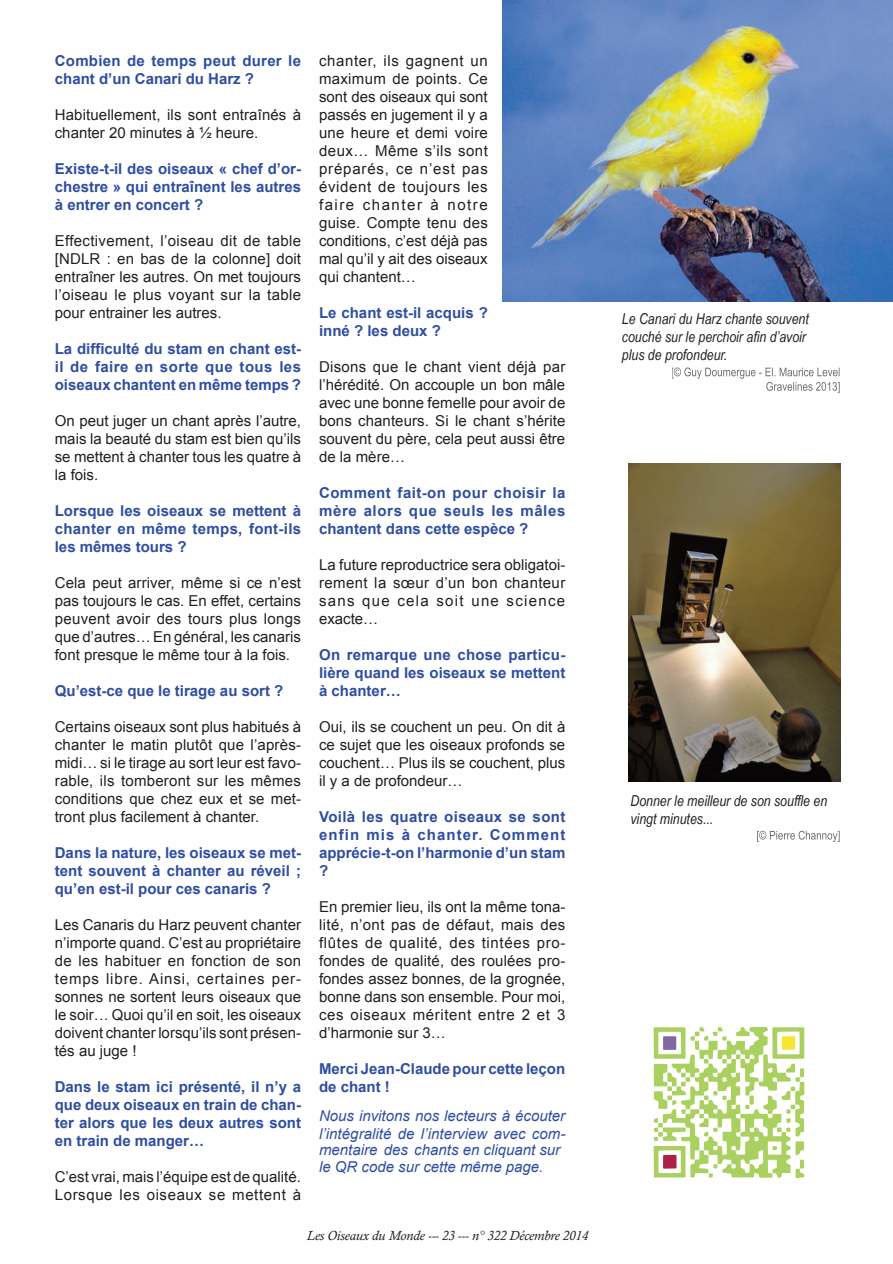
<style>
.page{position:relative;width:893px;height:1264px;background:#fff}
.page>*{position:absolute;margin:0;border:0;box-sizing:border-box;transform-origin:0 0}
.t1{font:15px/18px "Arial";color:#231f20;text-align:justify}
.t2{font:700 15px/18px "Arial";color:#2f4ea1;text-align:justify}
.t3{font:italic 15px/18px "Arial";color:#2f4ea1}
.t4{font:italic 15px/18px "Arial Narrow";color:#231f20}
.t5{font:15px/18px "Arial";letter-spacing:.02em;color:#231f20}
.t6{font:700 15px/18px "Arial";letter-spacing:.02em;color:#2f4ea1}
.t7{font:italic 13.5px "Calisto";color:#231f20}
.s1{font-style:inherit}
</style>
<div class="page">
<img style="left:503px;top:0;width:389px;height:301px">
<svg style="left:653px;top:1026px;width:151px;height:151px"></svg>
<div style="left:663px;top:1036px;width:13px;height:13px;background:#7e69a0"></div>
<div style="left:781px;top:1036px;width:13px;height:13px;background:#f7e530"></div>
<div style="left:663px;top:1154px;width:13px;height:14px;background:#ae2046"></div>
<img style="left:628px;top:463px;width:212px;height:318px">
<svg style="left:757px;top:830px;width:52px;height:11px"></svg>
<svg style="left:672px;top:367px;width:49px;height:12px"></svg>
<svg style="left:766px;top:382px;width:45px;height:9px"></svg>
<p class="t6" style="left:55px;top:52px;width:248px">Combien de temps peut durer le chant d’un Canari du Harz ?</p>
<p class="t1" style="left:55px;top:106px;width:248px">Habituellement, ils sont entraînés à chanter 20 minutes à ½ heure.</p>
<p class="t2" style="left:55px;top:160px;width:248px">Existe-t-il des oiseaux « chef d’or&shy;chestre » qui entraînent les autres à entrer en concert ?</p>
<p class="t1" style="left:55px;top:232px;width:248px">Effectivement, l’oiseau dit de table [NDLR : en bas de la colonne] doit entraîner les autres. On met toujours l’oiseau le plus voyant sur la table pour entrainer les autres.</p>
<p class="t2" style="left:55px;top:340px;width:248px">La difficulté du stam en chant est&shy;il de faire en sorte que tous les oiseaux chantent en même temps ?</p>
<p class="t1" style="left:55px;top:412px;width:248px">On peut juger un chant après l’autre, mais la beauté du stam est bien qu’ils se mettent à chanter tous les quatre à la fois.</p>
<p class="t2" style="left:55px;top:502px;width:248px">Lorsque les oiseaux se mettent à chanter en même temps, font-ils les mêmes tours ?</p>
<p class="t1" style="left:55px;top:574px;width:248px">Cela peut arriver, même si ce n’est pas toujours le cas. En effet, certains peuvent avoir des tours plus longs que d’autres… En général, les canaris font presque le même tour à la fois.</p>
<p class="t2" style="left:55px;top:682px;width:230px">Qu’est-ce que le tirage au sort ?</p>
<p class="t1" style="left:55px;top:718px;width:248px">Certains oiseaux sont plus habitués à chanter le matin plutôt que l’après&shy;midi… si le tirage au sort leur est favo&shy;rable, ils tomberont sur les mêmes conditions que chez eux et se met&shy;tront plus facilement à chanter.</p>
<p class="t2" style="left:55px;top:844px;width:248px">Dans la nature, les oiseaux se met&shy;tent souvent à chanter au réveil ; qu’en est-il pour ces canaris ?</p>
<p class="t1" style="left:55px;top:916px;width:248px">Les Canaris du Harz peuvent chanter n’importe quand. C’est au propriétaire de les habituer en fonction de son temps libre. Ainsi, certaines per&shy;sonnes ne sortent leurs oiseaux que le soir… Quoi qu’il en soit, les oiseaux doivent chanter lorsqu’ils sont présen&shy;tés au juge !</p>
<p class="t2" style="left:55px;top:1078px;width:248px">Dans le stam ici présenté, il n’y a que deux oiseaux en train de chan&shy;ter alors que les deux autres sont en train de manger…</p>
<p class="t5" style="left:55px;top:1168px;width:248px">C’est vrai, mais l’équipe est de qualité.<br>Lorsque les oiseaux se mettent à</p>
<p class="t1" style="left:319px;top:52px;width:170px">chanter, ils gagnent un maximum de points. Ce sont des oiseaux qui sont passés en jugement il y a une heure et demi voire deux… Même s’ils sont préparés, ce n’est pas évident de toujours les faire chanter à notre guise. Compte tenu des conditions, c’est déjà pas mal qu’il y ait des oiseaux qui chantent…</p>
<p class="t2" style="left:319px;top:304px;width:170px">Le chant est-il acquis ? inné ? les deux ?</p>
<p class="t1" style="left:319px;top:358px;width:248px">Disons que le chant vient déjà par l’hérédité. On accouple un bon mâle avec une bonne femelle pour avoir de bons chanteurs. Si le chant s’hérite souvent du père, cela peut aussi être de la mère…</p>
<p class="t2" style="left:319px;top:484px;width:248px">Comment fait-on pour choisir la mère alors que seuls les mâles chantent dans cette espèce ?</p>
<p class="t1" style="left:319px;top:556px;width:248px">La future reproductrice sera obligatoi&shy;rement la sœur d’un bon chanteur sans que cela soit une science exacte…</p>
<p class="t2" style="left:319px;top:646px;width:248px">On remarque une chose particu&shy;lière quand les oiseaux se mettent à chanter…</p>
<p class="t1" style="left:319px;top:718px;width:248px">Oui, ils se couchent un peu. On dit à ce sujet que les oiseaux profonds se couchent… Plus ils se couchent, plus il y a de profondeur…</p>
<p class="t2" style="left:319px;top:808px;width:248px">Voilà les quatre oiseaux se sont enfin mis à chanter. Comment apprécie-t-on l’harmonie d’un stam ?</p>
<p class="t1" style="left:319px;top:898px;width:248px">En premier lieu, ils ont la même tona&shy;lité, n’ont pas de défaut, mais des flûtes de qualité, des tintées pro&shy;fondes de qualité, des roulées pro&shy;fondes assez bonnes, de la grognée, bonne dans son ensemble. Pour moi, ces oiseaux méritent entre 2 et 3 d’harmonie sur 3…</p>
<p class="t2" style="left:319px;top:1060px;width:248px">Merci Jean-Claude pour cette leçon de chant !</p>
<p class="t3" style="left:319px;top:1106px;width:248px">Nous invitons nos lecteurs à écouter l’intégralité de l’interview avec com-</p>
<p class="t3" style="left:319px;top:1140px;width:243px;line-height:17.5px">mentaire des chants <span class="s1">en cliquant sur le</span> QR code sur cette même page.</p>
<p class="t7" style="left:307px;top:1227px;width:282px">Les Oiseaux du Monde --- 23 --- n° 322 Décembre 2014</p>
<p class="t4" style="left:622px;top:310px;width:188px">Le Canari du Harz chante souvent couché sur le perchoir afin d’avoir plus de profondeur.</p>
<p class="t4" style="left:630px;top:791px;width:198px">Donner le meilleur de son souffle en vingt minutes...</p>
</div>
